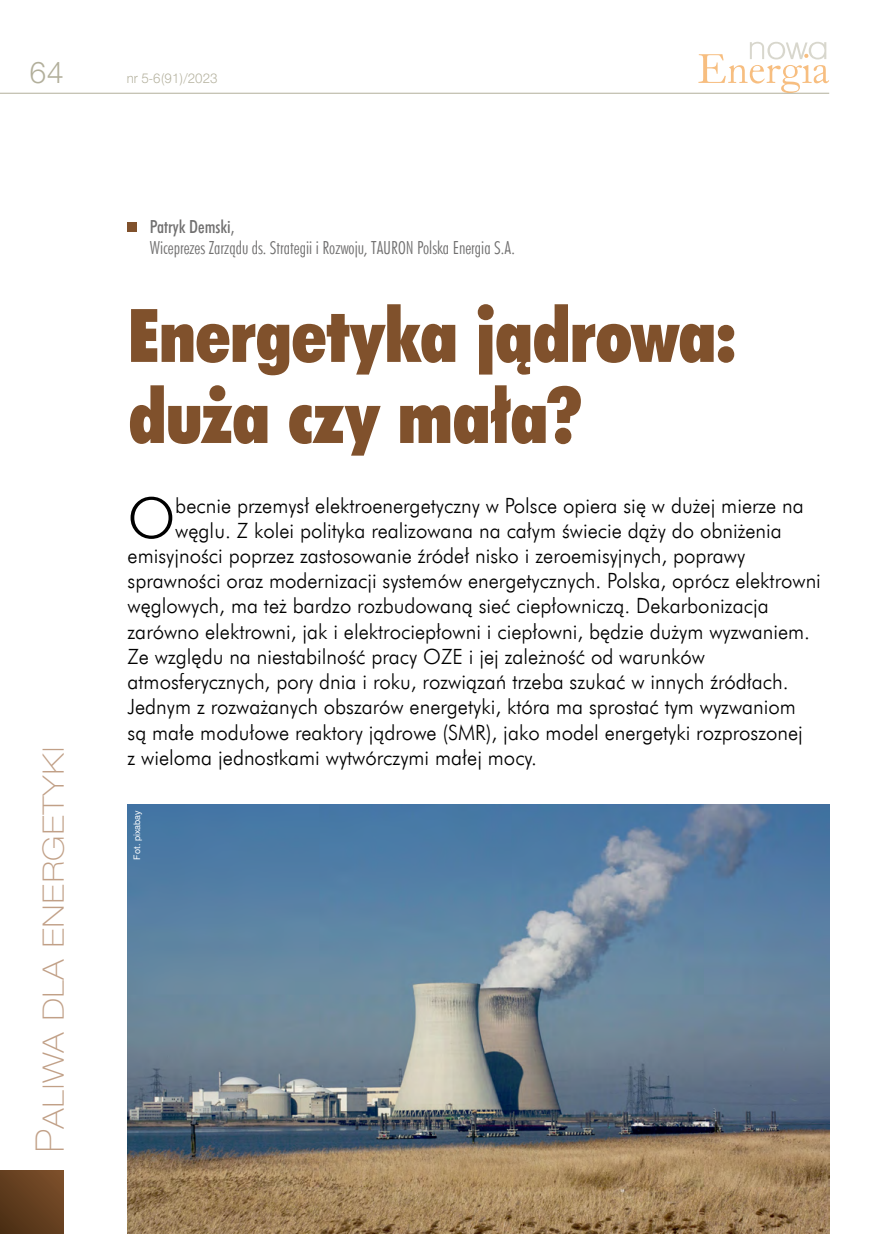
<style>
.page{position:relative;width:893px;height:1234px;background:#fff}
.page>*{position:absolute;margin:0;border:0;box-sizing:border-box;transform-origin:0 0}
.t1{font:74.1px/81px "Futura X Blk Cn EU Normal";letter-spacing:-.005em;color:#80512c}
.t2{font:56.25px "Futura Lt EU Normal";color:#000}
.t3{font:39px "Switzer EFN Thin";color:#c1a087}
.t4{font:30px "Switzer EFN Light";color:#b2af9b}
.t5{font:21px "Futura Lt EU Normal";color:#000}
.t6{font:18px "Futura Lt Cn EU Normal";color:#706f6f}
.t7{font:18px "Futura Md Cn EU Normal";color:#706f6f}
.t8{font:13.5px "Switzer EFN Light";color:#b2af9b}
.t9{font:9px "Switzer EFN";color:#fff}
</style>
<div class="page">
<hr style="left:0;top:93px;width:829px;height:1px;background:#b2af9b">
<svg style="left:698px;top:42px;width:131px;height:51px"></svg>
<div style="left:0;top:1169px;width:64px;height:64px;background:linear-gradient(to right,#573619,#724826)"></div>
<div style="left:128px;top:222px;width:9px;height:10px;background:#80512c"></div>
<img style="left:128px;top:804px;width:701px;height:429px">
<h3 class="t4" style="left:30px;top:55px;width:36px">64</h3>
<h3 class="t3" style="left:28px;top:1152px;width:408px;rotate:-90deg">Paliwa dla energetyki</h3>
<p class="t8" style="left:127px;top:70px;width:92px">nr 5-6(91)/2023</p>
<p class="t7" style="left:150px;top:215px;width:86px">Patryk Demski,</p>
<p class="t6" style="left:150px;top:237px;width:367px">Wiceprezes Zarządu ds. Strategii i Rozwoju, TAURON Polska Energia S.A.</p>
<h1 class="t1" style="left:128px;top:299px;width:610px">Energetyka jądrowa: duża czy mała?</h1>
<h2 class="t2" style="left:128px;top:483px;width:49px">O</h2>
<p class="t5" style="left:175px;top:492px;width:630px">becnie przemysł elektroenergetyczny w Polsce opiera się w dużej mierze na</p>
<p class="t5" style="left:175px;top:517px;width:608px">węglu. Z kolei polityka realizowana na całym świecie dąży do obniżenia</p>
<p class="t5" style="left:128px;top:542px;width:619px">emisyjności poprzez zastosowanie źródeł nisko i zeroemisyjnych, poprawy</p>
<p class="t5" style="left:128px;top:568px;width:695px">sprawności oraz modernizacji systemów energetycznych. Polska, oprócz elektrowni</p>
<p class="t5" style="left:128px;top:593px;width:643px">węglowych, ma też bardzo rozbudowaną sieć ciepłowniczą. Dekarbonizacja</p>
<p class="t5" style="left:128px;top:618px;width:684px">zarówno elektrowni, jak i elektrociepłowni i ciepłowni, będzie dużym wyzwaniem.</p>
<p class="t5" style="left:128px;top:643px;width:579px">Ze względu na niestabilność pracy OZE i jej zależność od warunków</p>
<p class="t5" style="left:128px;top:668px;width:663px">atmosferycznych, pory dnia i roku, rozwiązań trzeba szukać w innych źródłach.</p>
<p class="t5" style="left:128px;top:694px;width:670px">Jednym z rozważanych obszarów energetyki, która ma sprostać tym wyzwaniom</p>
<p class="t5" style="left:128px;top:719px;width:677px">są małe modułowe reaktory jądrowe (SMR), jako model energetyki rozproszonej</p>
<p class="t5" style="left:128px;top:744px;width:411px">z wieloma jednostkami wytwórczymi małej mocy.</p>
<p class="t9" style="left:132px;top:859px;width:51px;rotate:-90deg">Fot. pixabay</p>
</div>
